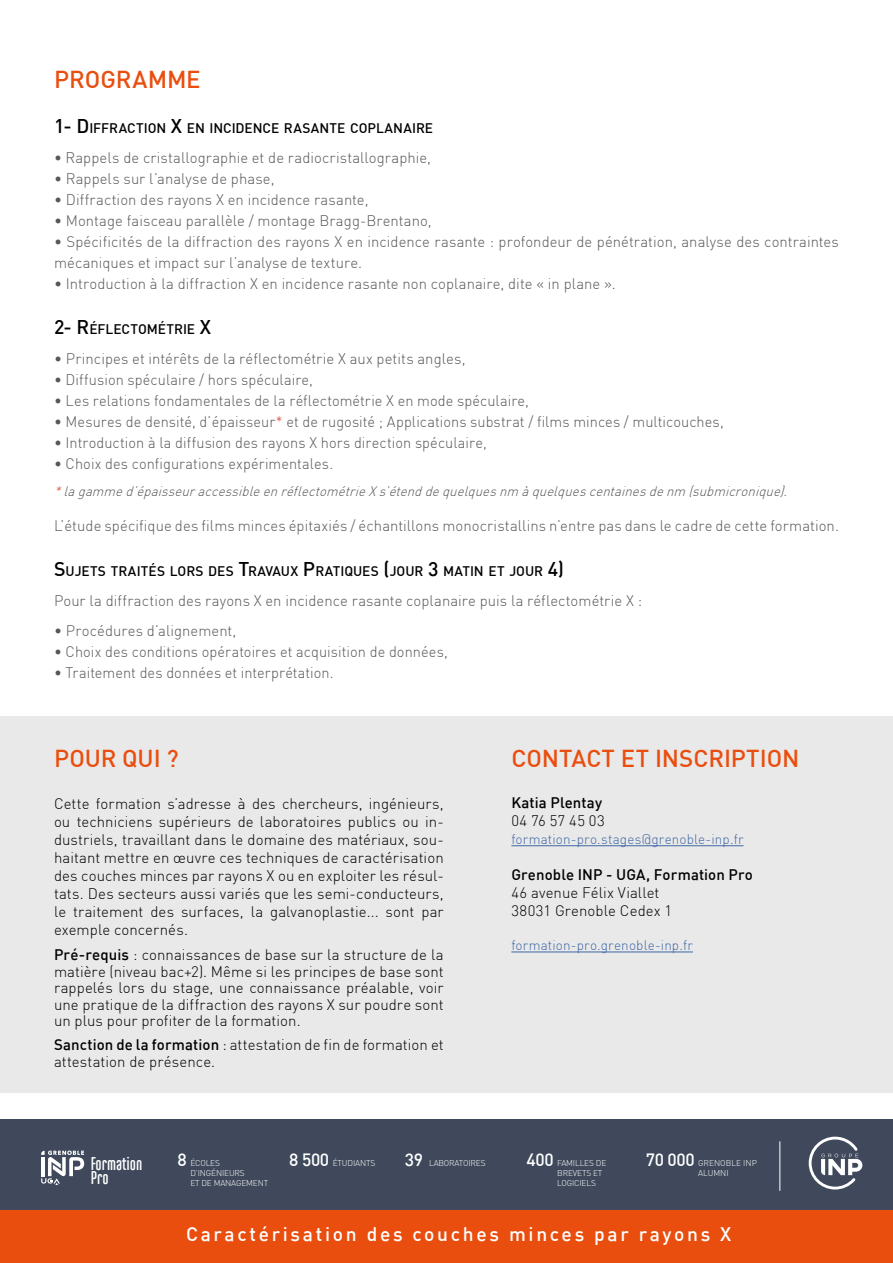
<style>
.page{position:relative;width:893px;height:1263px;background:#fff}
.page>*{position:absolute;margin:0;border:0;box-sizing:border-box;transform-origin:0 0}
.t1{font:500 24px "DIN";letter-spacing:-.005em;color:#e94e0f}
.t2{font:500 19.2px "DIN";letter-spacing:.14em;color:#fff}
.t3{font:700 18.3px/13.5px "Ando";color:#fff}
.t4{font:300 15px/21px "DIN";letter-spacing:.005em;color:#575756}
.t5{font:300 15px/18px "DIN";letter-spacing:.005em;color:#000;text-align:justify}
.t6{font:500 15px "DIN";letter-spacing:.01em;color:#000}
.t7{font:500 13.65px "DIN";color:#000}
.t8{font:italic 300 13.5px "DIN";color:#575756}
.t9{font:300 13.5px "DIN";letter-spacing:.01em;color:#3f68a5}
.t10{font:300 8.4px/10.1px "DIN";letter-spacing:-.02em;color:#fff}
.t11{font:300 8.4px/10.1px "DIN";color:#fff}
.s1{font-size:19.5px}
.s2{color:#d74f38}
.s3{font-weight:500}
.s4{font-weight:500;font-size:17.4px}
</style>
<div class="page">
<div style="left:0;top:717px;width:893px;height:376px;background:#e9e9e9"></div>
<hr style="left:511px;top:845px;width:232px;height:1px;background:#3f68a5">
<hr style="left:511px;top:952px;width:182px;height:1px;background:#3f68a5">
<div style="left:0;top:1120px;width:893px;height:143px;background:#3f495b"></div>
<div style="left:0;top:1210px;width:893px;height:53px;background:#e94e0f"></div>
<svg style="left:41px;top:1150px;width:43px;height:35px"></svg>
<svg style="left:809px;top:1137px;width:53px;height:52px"></svg>
<hr style="left:779px;top:1141px;width:1px;height:50px;background:#fff">
<h1 class="t1" style="left:54px;top:64px;width:148px">PROGRAMME</h1>
<p class="t7" style="left:54px;top:119px;width:381px"><span class="s1">1- D</span>IFFRACTION <span class="s1">X</span> EN INCIDENCE RASANTE COPLANAIRE</p>
<p class="t4" style="left:54px;top:147px;width:379px">• Rappels de cristallographie et de radiocristallographie,</p>
<p class="t4" style="left:54px;top:168px;width:222px">• Rappels sur l’analyse de phase,</p>
<p class="t4" style="left:54px;top:189px;width:316px">• Diffraction des rayons X en incidence rasante,</p>
<p class="t4" style="left:54px;top:210px;width:379px">• Montage faisceau parallèle / montage Bragg-Brentano,</p>
<p class="t4" style="left:54px;top:231px;width:786px">• Spécificités de la diffraction des rayons X en incidence rasante : profondeur de pénétration, analyse des contraintes mécaniques et impact sur l’analyse de texture.</p>
<p class="t4" style="left:54px;top:273px;width:563px">• Introduction à la diffraction X en incidence rasante non coplanaire, dite « in plane ».</p>
<p class="t7" style="left:54px;top:320px;width:159px"><span class="s1">2- R</span>ÉFLECTOMÉTRIE <span class="s1">X</span></p>
<p class="t4" style="left:54px;top:348px;width:413px">• Principes et intérêts de la réflectométrie X aux petits angles,</p>
<p class="t4" style="left:54px;top:369px;width:260px">• Diffusion spéculaire / hors spéculaire,</p>
<p class="t4" style="left:54px;top:390px;width:476px">• Les relations fondamentales de la réflectométrie X en mode spéculaire,</p>
<p class="t4" style="left:54px;top:411px;width:671px">• Mesures de densité, d’épaisseur<span class="s2">*</span> et de rugosité ; Applications substrat / films minces / multicouches,</p>
<p class="t4" style="left:54px;top:432px;width:434px">• Introduction à la diffusion des rayons X hors direction spéculaire,</p>
<p class="t4" style="left:54px;top:453px;width:281px">• Choix des configurations expérimentales.</p>
<p class="t8" style="left:54px;top:483px;width:739px"><span class="s2">*</span>lagammed’épaisseuraccessibleenréflectométrieXs’étenddequelquesnm àquelquescentainesdenm (submicronique).</p>
<p class="t4" style="left:54px;top:514px;width:786px">L’étude spécifique des films minces épitaxiés / échantillons monocristallins n’entre pas dans le cadre de cette formation.</p>
<p class="t7" style="left:54px;top:562px;width:512px"><span class="s1">S</span>UJETS TRAITÉS LORS DES <span class="s1">T</span>RAVAUX <span class="s1">P</span>RATIQUES <span class="s1">(</span>JOUR <span class="s1">3</span> MATIN ET JOUR <span class="s1">4)</span></p>
<p class="t4" style="left:54px;top:589px;width:589px">Pour la diffraction des rayons X en incidence rasante coplanaire puis la réflectométrie X :</p>
<p class="t4" style="left:54px;top:619px;width:184px">• Procédures d’alignement,</p>
<p class="t4" style="left:54px;top:640px;width:395px">• Choix des conditions opératoires et acquisition de données,</p>
<p class="t4" style="left:54px;top:661px;width:281px">• Traitement des données et interprétation.</p>
<h1 class="t1" style="left:54px;top:743px;width:126px">POUR QUI ?</h1>
<p class="t5" style="left:54px;top:794px;width:391px">Cette formation s’adresse à des chercheurs, ingénieurs, ou techniciens supérieurs de laboratoires publics ou in&shy;dustriels, travaillant dans le domaine des matériaux, sou&shy;haitant mettre en œuvre ces techniques de caractérisation des couches minces par rayons X ou en exploiter les résul&shy;tats. Des secteurs aussi variés que les semi-conducteurs, le traitement des surfaces, la galvanoplastie... sont par exemple concernés.</p>
<p class="t5" style="left:54px;top:946px;width:391px;line-height:16.5px"><span class="s3">Pré-requis</span> : connaissances de base sur la structure de la matière (niveau bac+2). Même si les principes de base sont rappelés lors du stage, une connaissance préalable, voir une pratique de la diffraction des rayons X sur poudre sont un plus pour profiter de la formation.</p>
<p class="t5" style="left:54px;top:1036px;width:391px;line-height:16.5px"><span class="s3">Sanction de la formation</span> : attestation de fin de formation et attestation de présence.</p>
<h1 class="t1" style="left:511px;top:743px;width:290px">CONTACT ET INSCRIPTION</h1>
<p class="t6" style="left:511px;top:793px;width:92px">Katia Plentay</p>
<p class="t5" style="left:511px;top:811px;width:95px">04 76 57 45 03</p>
<p class="t9" style="left:511px;top:831px;width:234px">formation-pro.stages@grenoble-inp.fr</p>
<p class="t6" style="left:511px;top:865px;width:243px">Grenoble INP - UGA, Formation Pro</p>
<p class="t5" style="left:511px;top:883px;width:162px">46 avenue Félix Viallet<br>38031 Grenoble Cedex 1</p>
<p class="t9" style="left:511px;top:937px;width:183px">formation-pro.grenoble-inp.fr</p>
<p class="t3" style="left:91px;top:1157px;width:53px">Formation<br>Pro</p>
<p class="t10" style="left:405px;top:1157px;width:82px"><span class="s4">39</span> LABORATOIRES</p>
<p class="t11" style="left:698px;top:1157px;width:60px;text-indent:-52px"><span class="s4">70 000</span> GRENOBLE INP<br>ALUMNI</p>
<p class="t10" style="left:190px;top:1157px;width:79px;text-indent:-13px"><span class="s4">8</span> ÉCOLES<br>D’INGÉNIEURS<br>ET DE MANAGEMENT</p>
<p class="t10" style="left:557px;top:1157px;width:51px;text-indent:-31px"><span class="s4">400</span> FAMILLES DE<br>BREVETS ET<br>LOGICIELS</p>
<p class="t10" style="left:289px;top:1157px;width:87px"><span class="s4">8 500</span> ÉTUDIANTS</p>
<p class="t2" style="left:186px;top:1222px;width:547px">Caractérisation des couches minces par rayons X</p>
</div>
